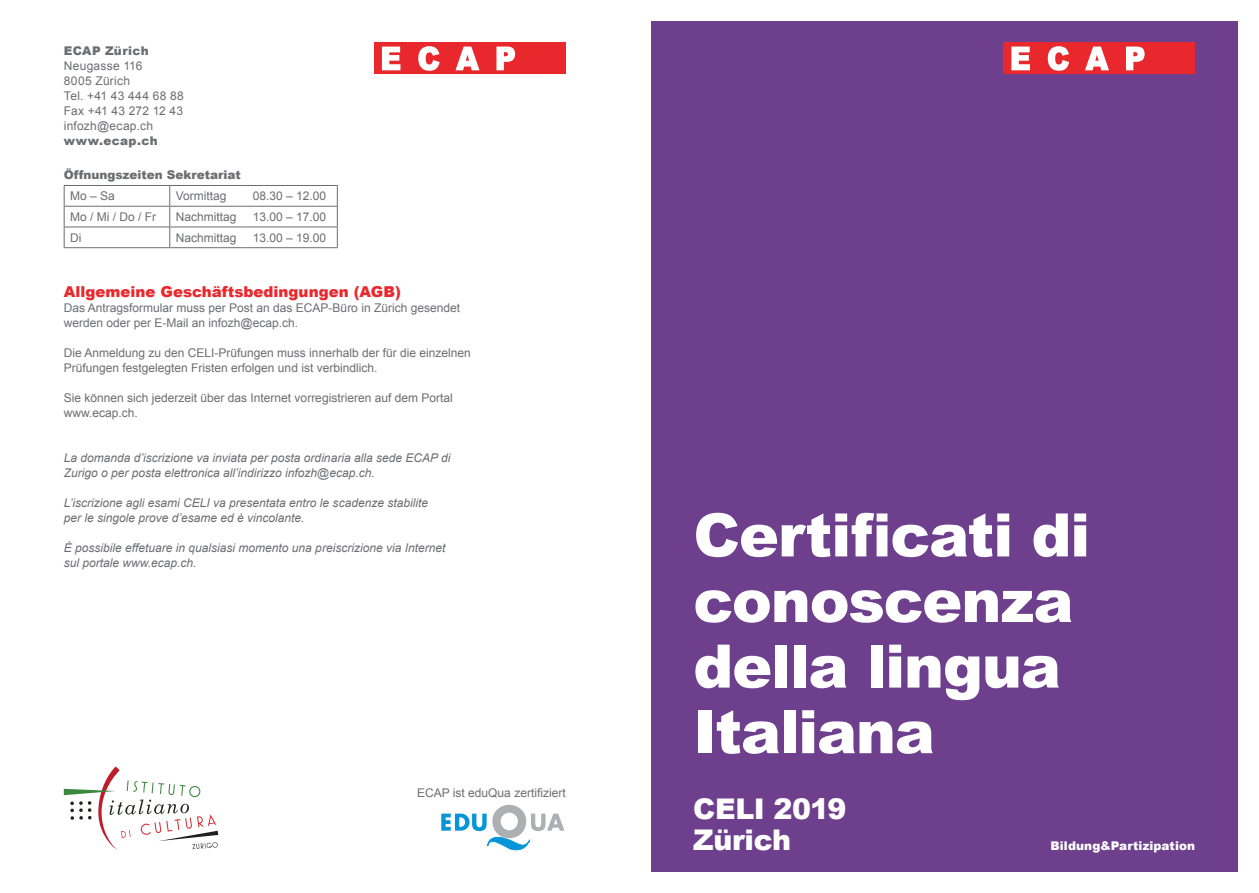
<style>
.page{position:relative;width:1259px;height:893px;background:#fff}
.page>*{position:absolute;margin:0;border:0;box-sizing:border-box;transform-origin:0 0}
.t1{font:900 60px/65.6px "Arial";letter-spacing:-.02em;color:#fff}
.t2{font:900 28.5px/31.5px "Arial";letter-spacing:-.015em;color:#fff}
.t3{font:900 15px "Arial";color:#e9282d}
.t4{font:12px/15px "Arial";color:#6c6d70}
.t5{font:italic 12px/15px "Arial";color:#6c6d70}
.t6{font:12px/15px "Arial";letter-spacing:.02em;color:#6c6d70}
.t7{font:900 12px "Arial";color:#6c6d70}
.t8{font:900 12px "Arial";letter-spacing:.005em;color:#fff}
.t9{font:900 12px "Arial";letter-spacing:.03em;color:#6c6d70}
</style>
<div class="page">
<div style="left:651px;top:21px;width:586px;height:851px;background:#6d3f8d"></div>
<hr style="left:64px;top:185px;width:106px;height:1px;background:#6c6d70">
<hr style="left:170px;top:185px;width:77px;height:1px;background:#6c6d70">
<hr style="left:247px;top:185px;width:91px;height:1px;background:#6c6d70">
<hr style="left:64px;top:206px;width:106px;height:1px;background:#6c6d70">
<hr style="left:170px;top:206px;width:77px;height:1px;background:#6c6d70">
<hr style="left:247px;top:206px;width:91px;height:1px;background:#6c6d70">
<hr style="left:64px;top:227px;width:106px;height:1px;background:#6c6d70">
<svg style="left:64px;top:186px;width:1px;height:61px"></svg>
<hr style="left:170px;top:227px;width:77px;height:1px;background:#6c6d70">
<svg style="left:169px;top:186px;width:1px;height:61px"></svg>
<hr style="left:247px;top:227px;width:91px;height:1px;background:#6c6d70">
<svg style="left:337px;top:186px;width:1px;height:61px"></svg>
<hr style="left:64px;top:247px;width:106px;height:1px;background:#6c6d70">
<hr style="left:170px;top:247px;width:77px;height:1px;background:#6c6d70">
<hr style="left:247px;top:247px;width:91px;height:1px;background:#6c6d70">
<svg style="left:64px;top:766px;width:154px;height:84px"></svg>
<svg style="left:441px;top:805px;width:123px;height:45px"></svg>
<div style="left:1003px;top:43px;width:192px;height:31px;background:#e9282d"></div>
<svg style="left:1011px;top:47px;width:19px;height:23px"></svg>
<svg style="left:1047px;top:46px;width:22px;height:25px"></svg>
<svg style="left:1085px;top:47px;width:24px;height:23px"></svg>
<svg style="left:1126px;top:47px;width:18px;height:23px"></svg>
<div style="left:374px;top:43px;width:192px;height:31px;background:#e9282d"></div>
<svg style="left:382px;top:47px;width:18px;height:23px"></svg>
<svg style="left:418px;top:46px;width:21px;height:25px"></svg>
<svg style="left:455px;top:47px;width:24px;height:23px"></svg>
<svg style="left:496px;top:47px;width:19px;height:23px"></svg>
<p class="t9" style="left:64px;top:42px;width:87px">ECAP Zürich</p>
<p class="t6" style="left:64px;top:59px;width:122px">Neugasse 116<br>8005 Zürich<br>Tel. +41 43 444 68 88<br>Fax +41 43 272 12 43 infozh@ecap.ch</p>
<p class="t9" style="left:64px;top:132px;width:95px">www.ecap.ch</p>
<p class="t7" style="left:64px;top:166px;width:178px">Öffnungszeiten Sekretariat</p>
<p class="t4" style="left:70px;top:189px;width:46px">Mo – Sa</p>
<p class="t4" style="left:176px;top:189px;width:52px">Vormittag</p>
<p class="t4" style="left:253px;top:189px;width:75px">08.30 – 12.00</p>
<p class="t4" style="left:70px;top:209px;width:88px">Mo / Mi / Do / Fr</p>
<p class="t4" style="left:176px;top:209px;width:62px">Nachmittag</p>
<p class="t4" style="left:253px;top:209px;width:75px">13.00 – 17.00</p>
<p class="t4" style="left:70px;top:230px;width:13px">Di</p>
<p class="t4" style="left:176px;top:230px;width:62px">Nachmittag</p>
<p class="t4" style="left:253px;top:230px;width:75px">13.00 – 19.00</p>
<p class="t3" style="left:64px;top:281px;width:339px">Allgemeine Geschäftsbedingungen (AGB)</p>
<p class="t4" style="left:64px;top:300px;width:398px">Das Antragsformular muss per Post an das ECAP-Büro in Zürich gesendet werden oder per E-Mail an infozh@ecap.ch.</p>
<p class="t4" style="left:64px;top:345px;width:408px">Die Anmeldung zu den CELI-Prüfungen muss innerhalb der für die einzelnen<br>Prüfungen festgelegten Fristen erfolgen und ist verbindlich.</p>
<p class="t4" style="left:64px;top:390px;width:390px">Sie können sich jederzeit über das Internet vorregistrieren auf dem Portal www.ecap.ch.</p>
<p class="t5" style="left:64px;top:450px;width:388px">La domanda d’iscrizione va inviata per posta ordinaria alla sede ECAP di<br>Zurigo o per posta elettronica all’indirizzo infozh@ecap.ch.</p>
<p class="t5" style="left:64px;top:495px;width:366px">L’iscrizione agli esami CELI va presentata entro le scadenze stabilite per le singole prove d’esame ed è vincolante.</p>
<p class="t5" style="left:64px;top:540px;width:383px">È possibile effetuare in qualsiasi momento una preiscrizione via Internet sul portale www.ecap.ch.</p>
<p class="t4" style="left:417px;top:785px;width:150px">ECAP ist eduQua zertifiziert</p>
<h1 class="t1" style="left:693px;top:500px;width:398px">Certificati di conoscenza della lingua<br>Italiana</h1>
<h2 class="t2" style="left:693px;top:792px;width:155px">CELI 2019<br>Zürich</h2>
<p class="t8" style="left:1050px;top:837px;width:146px">Bildung&amp;Partizipation</p>
</div>
